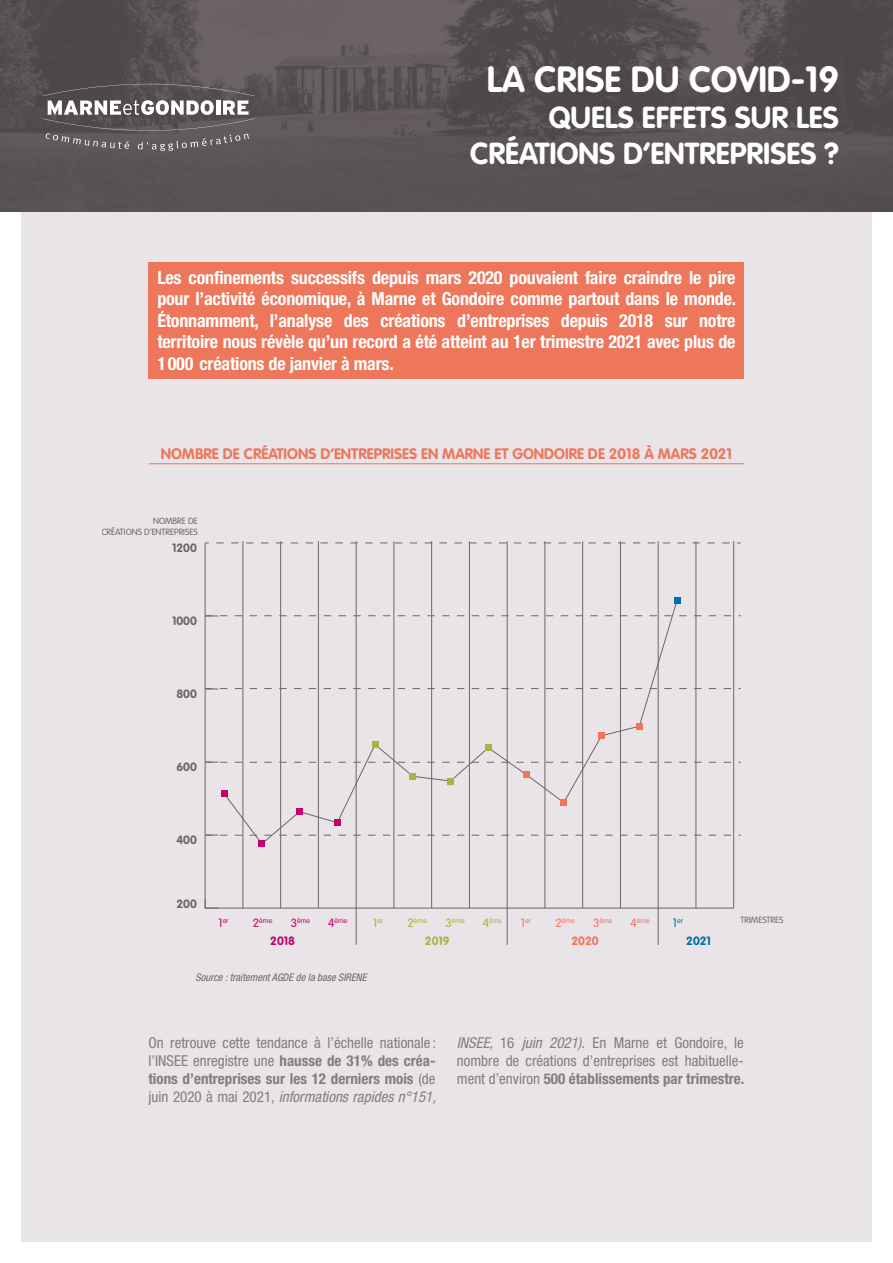
<style>
.page{position:relative;width:893px;height:1263px;background:#fff}
.page>*{position:absolute;margin:0;border:0;box-sizing:border-box;transform-origin:0 0}
.t1{font:700 36px "VAG Rounded Std";color:#fff}
.t2{font:700 30px/36px "VAG Rounded Std";color:#fff;text-align:right}
.t3{font:700 condensed 18px/21.6px "Helvetica Neue LT Std";letter-spacing:-.01em;color:#fff;text-align:justify}
.t4{font:condensed 15px/18px "Helvetica Neue LT Std";color:#857b80;text-align:justify}
.t5{font:700 15px "VAG Rounded Std";color:#ee765a}
.t6{font:700 11.85px "VAG Rounded Std";color:#6e6569}
.t7{font:700 11.85px "VAG Rounded Std";color:#c3006b}
.t8{font:700 11.85px "VAG Rounded Std";color:#a6b442}
.t9{font:700 11.85px "VAG Rounded Std";color:#ee765a}
.t10{font:700 11.85px "VAG Rounded Std";color:#006ea7}
.t11{font:italic condensed 10.5px "Helvetica Neue LT Std";color:#6e6569}
.t12{font:300 8.85px/10.6px "VAG Rounded Std";color:#6e6569;text-align:right}
.t13{font:300 6.9px "VAG Rounded Std";color:#c3006b}
.t14{font:300 6.9px "VAG Rounded Std";color:#a6b442}
.t15{font:300 6.9px "VAG Rounded Std";color:#ee765a}
.t16{font:300 6.9px "VAG Rounded Std";color:#006ea7}
.s1{font-size:11.85px}
.s2{font-weight:700}
.s3{font-style:italic}
</style>
<div class="page">
<div style="left:21px;top:21px;width:851px;height:1221px;background:#e8e4e7"></div>
<img style="left:0;top:0;width:893px;height:212px">
<div style="left:149px;top:262px;width:595px;height:116px;background:#ee765a"></div>
<svg style="left:43px;top:84px;width:212px;height:67px;background:#716b6d"></svg>
<hr style="left:149px;top:463px;width:595px;height:1px;background:#ee765a">
<hr style="left:205px;top:908px;width:529px;height:1px;background:#6e6569">
<hr style="left:243px;top:541px;width:1px;height:367px;background:#6e6569">
<hr style="left:280px;top:541px;width:1px;height:367px;background:#6e6569">
<hr style="left:318px;top:541px;width:1px;height:367px;background:#6e6569">
<hr style="left:356px;top:541px;width:1px;height:404px;background:#6e6569">
<hr style="left:394px;top:541px;width:1px;height:367px;background:#6e6569">
<hr style="left:431px;top:541px;width:1px;height:367px;background:#6e6569">
<hr style="left:469px;top:541px;width:1px;height:367px;background:#6e6569">
<hr style="left:507px;top:541px;width:1px;height:404px;background:#6e6569">
<hr style="left:545px;top:541px;width:1px;height:367px;background:#6e6569">
<hr style="left:582px;top:541px;width:1px;height:367px;background:#6e6569">
<hr style="left:620px;top:541px;width:1px;height:367px;background:#6e6569">
<hr style="left:658px;top:541px;width:1px;height:404px;background:#6e6569">
<hr style="left:696px;top:541px;width:1px;height:367px;background:#6e6569">
<hr style="left:733px;top:541px;width:1px;height:367px;background:#6e6569">
<hr style="left:205px;top:543px;width:1px;height:365px;background:#6e6569">
<svg style="left:205px;top:899px;width:13px;height:10px"></svg>
<svg style="left:216px;top:543px;width:525px;height:1px"></svg>
<div style="left:258px;top:840px;width:7px;height:7px;background:#c3006b"></div>
<svg style="left:205px;top:597px;width:536px;height:248px"></svg>
<h1 class="t1" style="left:487px;top:58px;width:354px">LA CRISE DU COVID-19</h1>
<h2 class="t2" style="left:470px;top:100px;width:370px">QUELS EFFETS SUR LES<br>CRÉATIONS D’ENTREPRISES ?</h2>
<p class="t3" style="left:157px;top:266px;width:580px">Les confinements successifs depuis mars 2020 pouvaient faire craindre le pire pour l’activité économique, à Marne et Gondoire comme partout dans le monde.<br>Étonnamment, l’analyse des créations d’entreprises depuis 2018 sur notre territoire nous révèle qu’un record a été atteint au 1er trimestre 2021 avec plus de 1000 créations de janvier à mars.</p>
<p class="t5" style="left:161px;top:445px;width:573px">NOMBRE DE CRÉATIONS D’ENTREPRISES EN MARNE ET GONDOIRE DE 2018 À MARS 2021</p>
<p class="t12" style="left:101px;top:516px;width:98px">NOMBRE DE<br>CRÉATIONS D’ENTREPRISES</p>
<p class="t6" style="left:172px;top:541px;width:26px">1200</p>
<p class="t6" style="left:172px;top:614px;width:26px">1000</p>
<p class="t6" style="left:176px;top:687px;width:22px">800</p>
<p class="t6" style="left:176px;top:760px;width:22px">600</p>
<p class="t6" style="left:176px;top:833px;width:22px">400</p>
<p class="t6" style="left:176px;top:897px;width:22px">200</p>
<p class="t13" style="left:219px;top:917px;width:11px"><span class="s1">1</span>er</p>
<p class="t13" style="left:253px;top:917px;width:21px"><span class="s1">2</span>ème</p>
<p class="t13" style="left:291px;top:917px;width:21px"><span class="s1">3</span>ème</p>
<p class="t13" style="left:328px;top:917px;width:21px"><span class="s1">4</span>ème</p>
<p class="t7" style="left:270px;top:934px;width:26px">2018</p>
<p class="t14" style="left:373px;top:917px;width:11px"><span class="s1">1</span>er</p>
<p class="t14" style="left:408px;top:917px;width:21px"><span class="s1">2</span>ème</p>
<p class="t14" style="left:445px;top:917px;width:21px"><span class="s1">3</span>ème</p>
<p class="t14" style="left:483px;top:917px;width:21px"><span class="s1">4</span>ème</p>
<p class="t8" style="left:425px;top:934px;width:26px">2019</p>
<p class="t11" style="left:196px;top:971px;width:173px">Source : traitement AGDE de la base SIRENE</p>
<p class="t15" style="left:521px;top:917px;width:11px"><span class="s1">1</span>er</p>
<p class="t15" style="left:555px;top:917px;width:21px"><span class="s1">2</span>ème</p>
<p class="t15" style="left:593px;top:917px;width:21px"><span class="s1">3</span>ème</p>
<p class="t15" style="left:631px;top:917px;width:21px"><span class="s1">4</span>ème</p>
<p class="t9" style="left:571px;top:934px;width:29px">2020</p>
<p class="t16" style="left:673px;top:917px;width:11px"><span class="s1">1</span>er</p>
<p class="t10" style="left:686px;top:934px;width:26px">2021</p>
<p class="t12" style="left:741px;top:915px;width:44px">TRIMESTRES</p>
<p class="t4" style="left:149px;top:1034px;width:289px">On retrouve cette tendance à l’échelle nationale : l’INSEE enregistre une <span class="s2">hausse de 31% des créa&shy;tions d’entreprises sur les 12 derniers mois</span> (de juin 2020 à mai 2021, <span class="s3">informations rapides n°151,</span></p>
<p class="t4" style="left:457px;top:1034px;width:289px"><span class="s3">INSEE,</span> 16 <span class="s3">juin 2021).</span> En Marne et Gondoire, le nombre de créations d’entreprises est habituelle&shy;ment d’environ <span class="s2">500 établissements par trimestre.</span></p>
</div>
